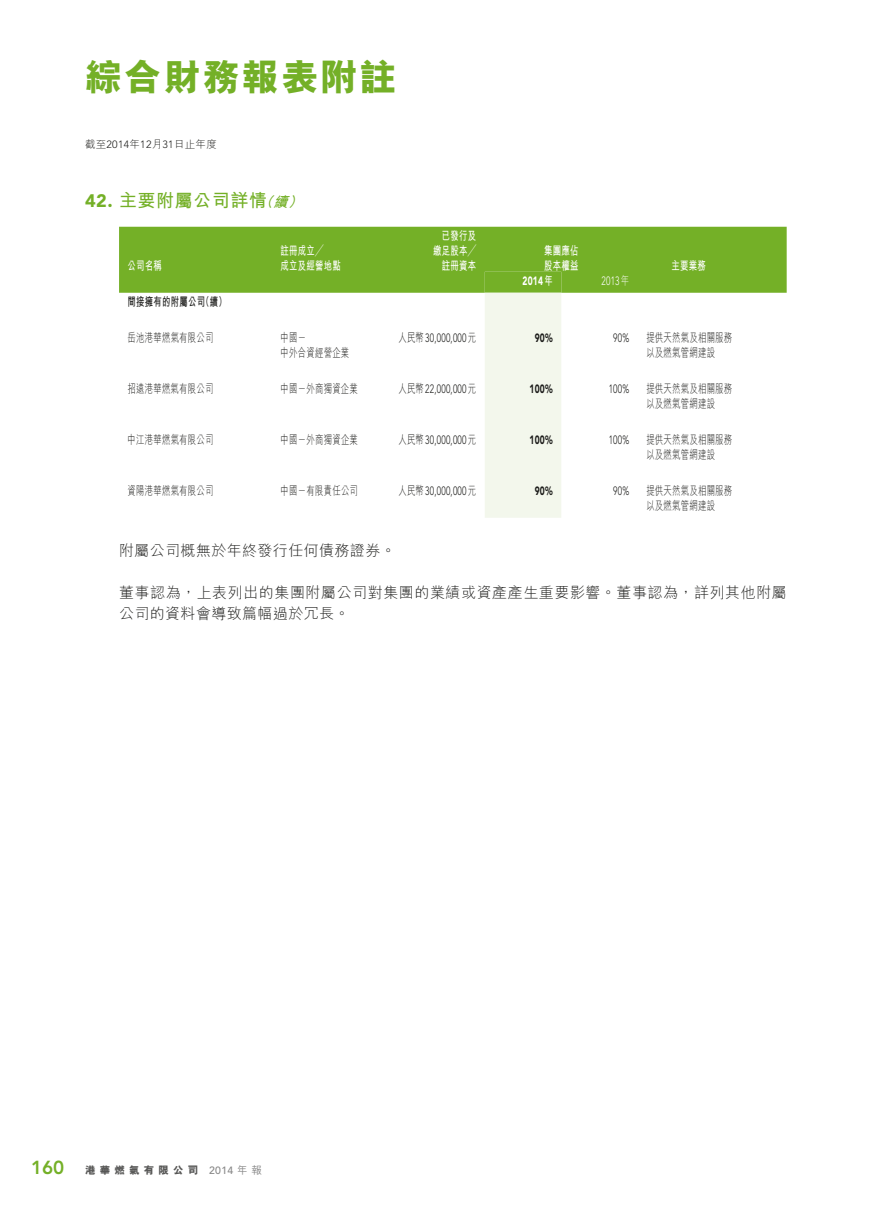
<style>
.page{position:relative;width:893px;height:1212px;background:#fff}
.page>*{position:absolute;margin:0;border:0;box-sizing:border-box;transform-origin:0 0}
.t1{font:37.5px "M Hei HK Xbold E Ten B5 H";letter-spacing:.045em;color:#74b027}
.t2{font:18px "M Hei HK Bold E Ten B5 H";letter-spacing:.03em;color:#74b027}
.t3{font:15px/21px "M Hei HK Light E Ten B5 H";letter-spacing:.035em;color:#1d1d1b}
.t4{font:12px/15px "M Hei HK Light E Ten B5 H";letter-spacing:.025em;color:#1d1d1b;scale:.7 1}
.t5{font:300 12px "Avenir LT Std";letter-spacing:.025em;color:#1d1d1b;scale:.7 1}
.t6{font:12px "M Hei HK Bold E Ten B5 H";letter-spacing:.03em;color:#fff;scale:.7 1}
.t7{font:900 12px "Avenir LT Std";letter-spacing:.03em;color:#1d1d1b;scale:.7 1}
.t8{font:12px "M Hei HK Bold E Ten B5 H";letter-spacing:.03em;color:#1d1d1b;scale:.7 1}
.t9{font:900 12px "Avenir LT Std";color:#fff;scale:.7 1}
.t10{font:300 12px "Avenir LT Std";color:#fff;scale:.7 1}
.t11{font:10.5px "M Hei HK Xbold E Ten B5 H";letter-spacing:.4em;color:#575756}
.t12{font:10.5px "M Hei HK Light E Ten B5 H";letter-spacing:.025em;color:#1d1d1b}
.s1{font-family:"Avenir LT Std";font-weight:300}
.s2{font-family:"Avenir LT Std";font-weight:900}
.s3{font-style:italic;font-size:14.25px}
.s4{font-family:"M Hei HK Bold E Ten B5 H";font-weight:400}
.s5{font-family:"M Hei HK Light E Ten B5 H";font-weight:400}
.s6{font-family:"Avenir LT Std";font-weight:800;font-size:18.75px;color:#74b027}
.s7{font-family:"Avenir LT Std";font-weight:500;color:#878787}
.s8{font-family:"M Hei HK Medium E Ten B5 H";color:#878787}
</style>
<div class="page">
<div style="left:119px;top:227px;width:668px;height:66px;background:#74b027"></div>
<svg style="left:485px;top:272px;width:76px;height:246px;background:#e8f1db"></svg>
<h1 class="t1" style="left:85px;top:63px;width:314px">綜合財務報表附註</h1>
<p class="t12" style="left:85px;top:140px;width:133px">截至<span class="s1">2014</span>年<span class="s1">12</span>月<span class="s1">31</span>日止年度</p>
<h2 class="t2" style="left:85px;top:194px;width:222px"><span class="s2">42.</span> 主要附屬公司詳情<span class="s3">（續）</span></h2>
<p class="t6" style="left:442px;top:231px;width:51px">已發行及</p>
<p class="t6" style="left:281px;top:246px;width:63px">註冊成立╱</p>
<p class="t6" style="left:433px;top:246px;width:63px">繳足股本╱</p>
<p class="t6" style="left:544px;top:246px;width:51px">集團應佔</p>
<p class="t6" style="left:128px;top:261px;width:51px">公司名稱</p>
<p class="t6" style="left:281px;top:261px;width:88px">成立及經營地點</p>
<p class="t6" style="left:442px;top:261px;width:51px">註冊資本</p>
<p class="t6" style="left:671px;top:261px;width:51px">主要業務</p>
<p class="t6" style="left:544px;top:261px;width:51px">股本權益</p>
<p class="t9" style="left:522px;top:274px;width:45px">2014<span class="s4">年</span></p>
<p class="t10" style="left:601px;top:276px;width:41px">2013<span class="s5">年</span></p>
<p class="t8" style="left:128px;top:297px;width:143px">間接擁有的附屬公司（續）</p>
<p class="t4" style="left:128px;top:332px;width:124px">岳池港華燃氣有限公司</p>
<p class="t4" style="left:281px;top:332px;width:38px">中國－</p>
<p class="t5" style="left:398px;top:333px;width:113px"><span class="s5">人民幣</span>30,000,000<span class="s5">元</span></p>
<p class="t7" style="left:535px;top:331px;width:27px">90%</p>
<p class="t5" style="left:613px;top:333px;width:24px">90%</p>
<p class="t4" style="left:646px;top:332px;width:124px">提供天然氣及相關服務</p>
<p class="t4" style="left:281px;top:347px;width:100px">中外合資經營企業</p>
<p class="t4" style="left:646px;top:347px;width:100px">以及燃氣管網建設</p>
<p class="t4" style="left:128px;top:383px;width:124px">招遠港華燃氣有限公司</p>
<p class="t4" style="left:281px;top:383px;width:112px">中國－外商獨資企業</p>
<p class="t5" style="left:398px;top:384px;width:113px"><span class="s5">人民幣</span>22,000,000<span class="s5">元</span></p>
<p class="t7" style="left:529px;top:382px;width:35px">100%</p>
<p class="t5" style="left:609px;top:384px;width:31px">100%</p>
<p class="t4" style="left:646px;top:383px;width:124px">提供天然氣及相關服務以及燃氣管網建設</p>
<p class="t4" style="left:128px;top:434px;width:124px">中江港華燃氣有限公司</p>
<p class="t4" style="left:281px;top:434px;width:112px">中國－外商獨資企業</p>
<p class="t5" style="left:398px;top:435px;width:113px"><span class="s5">人民幣</span>30,000,000<span class="s5">元</span></p>
<p class="t7" style="left:529px;top:433px;width:35px">100%</p>
<p class="t5" style="left:609px;top:435px;width:31px">100%</p>
<p class="t4" style="left:646px;top:434px;width:124px">提供天然氣及相關服務以及燃氣管網建設</p>
<p class="t4" style="left:128px;top:485px;width:124px">資陽港華燃氣有限公司</p>
<p class="t4" style="left:281px;top:485px;width:112px">中國－有限責任公司</p>
<p class="t5" style="left:398px;top:486px;width:113px"><span class="s5">人民幣</span>30,000,000<span class="s5">元</span></p>
<p class="t7" style="left:535px;top:484px;width:27px">90%</p>
<p class="t5" style="left:613px;top:486px;width:24px">90%</p>
<p class="t4" style="left:646px;top:485px;width:124px">提供天然氣及相關服務以及燃氣管網建設</p>
<p class="t3" style="left:119px;top:542px;width:278px">附屬公司概無於年終發行任何債務證券。</p>
<p class="t3" style="left:119px;top:584px;width:669px">董事認為，上表列出的集團附屬公司對集團的業績或資產產生重要影響。董事認為，詳列其他附屬公司的資料會導致篇幅過於冗長。</p>
<p class="t11" style="left:31px;top:1166px;width:232px"><span class="s6">160</span> 港華燃氣有限公司 <span class="s7">2014</span> <span class="s8">年報</span></p>
</div>
